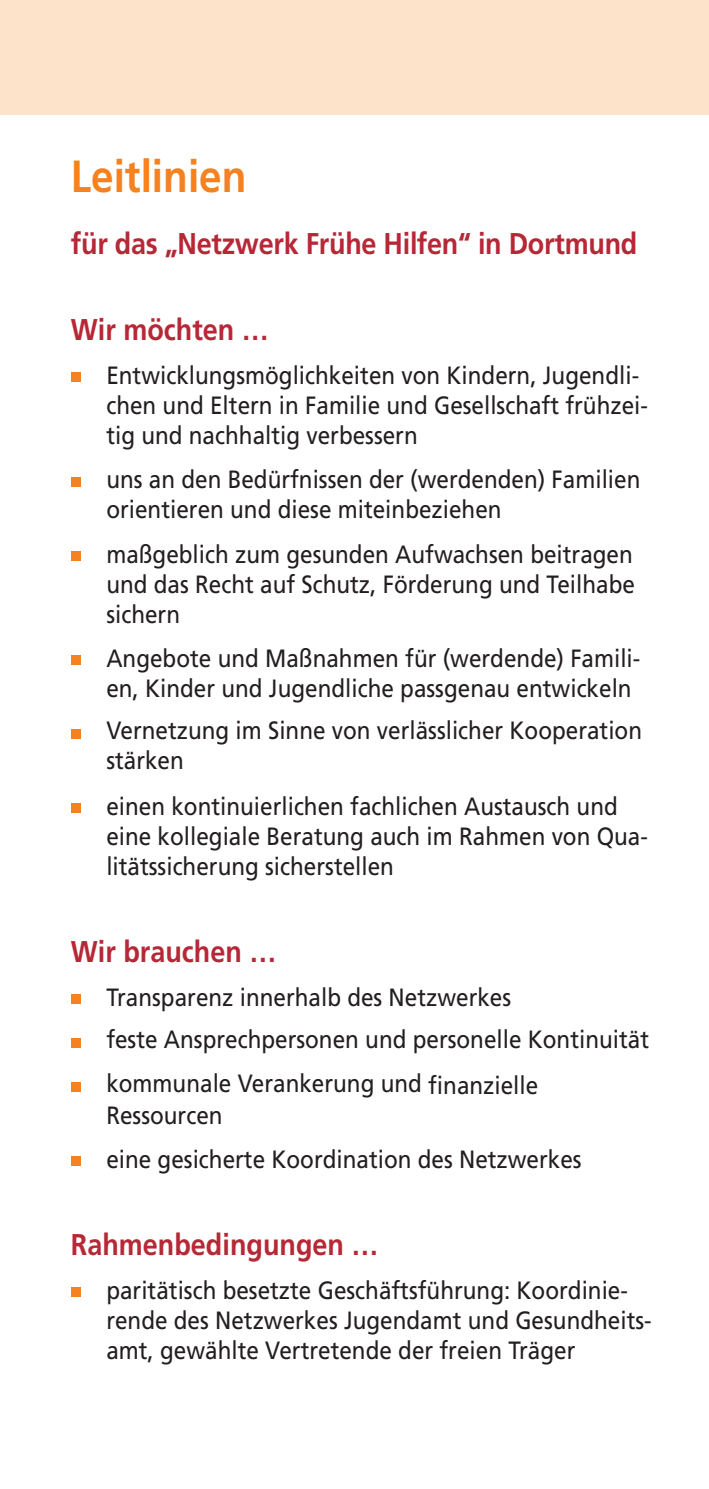
<style>
.page{position:relative;width:709px;height:1489px;background:#fff}
.page>*{position:absolute;margin:0;border:0;box-sizing:border-box;transform-origin:0 0}
.t1{font:700 45px "Frutiger LT Pro";color:#f58220;scale:.9 1}
.t2{font:700 30px "Frutiger LT Pro";color:#b72837;scale:.9 1}
.t3{font:25px/30px "Frutiger LT Pro";color:#231f20;scale:.9 1}
</style>
<div class="page">
<div style="left:71px;top:372px;width:10px;height:10px;background:#f58220"></div>
<div style="left:71px;top:476px;width:10px;height:10px;background:#f58220"></div>
<div style="left:71px;top:550px;width:10px;height:10px;background:#f58220"></div>
<div style="left:71px;top:655px;width:10px;height:10px;background:#f58220"></div>
<div style="left:71px;top:729px;width:10px;height:10px;background:#f58220"></div>
<div style="left:71px;top:803px;width:10px;height:10px;background:#f58220"></div>
<div style="left:71px;top:993px;width:10px;height:10px;background:#f58220"></div>
<div style="left:71px;top:1038px;width:10px;height:9px;background:#f58220"></div>
<div style="left:71px;top:1082px;width:10px;height:10px;background:#f58220"></div>
<div style="left:71px;top:1156px;width:10px;height:10px;background:#f58220"></div>
<div style="left:71px;top:1286px;width:10px;height:10px;background:#f58220"></div>
<div style="left:0;top:0;width:709px;height:114px;background:#fde3c9"></div>
<h1 class="t1" style="left:71px;top:149px;width:197px">Leitlinien</h1>
<p class="t2" style="left:71px;top:226px;width:631px">für das „Netzwerk Frühe Hilfen“ in Dortmund</p>
<p class="t2" style="left:71px;top:312px;width:222px">Wir möchten …</p>
<p class="t3" style="left:106px;top:360px;width:603px">Entwicklungsmöglichkeiten von Kindern, Jugendli&shy;chen und Eltern in Familie und Gesellschaft frühzei&shy;tig und nachhaltig verbessern</p>
<p class="t3" style="left:106px;top:465px;width:595px">uns an den Bedürfnissen der (werdenden) Familien orientieren und diese miteinbeziehen</p>
<p class="t3" style="left:106px;top:539px;width:589px;text-align:justify">maßgeblich zum gesunden Aufwachsen beitragen und das Recht auf Schutz, Förderung und Teilhabe sichern</p>
<p class="t3" style="left:106px;top:643px;width:595px">Angebote und Maßnahmen für (werdende) Famili&shy;en, Kinder und Jugendliche passgenau entwickeln</p>
<p class="t3" style="left:106px;top:715px;width:597px">Vernetzung im Sinne von verlässlicher Kooperation stärken</p>
<p class="t3" style="left:106px;top:791px;width:603px">einen kontinuierlichen fachlichen Austausch und eine kollegiale Beratung auch im Rahmen von Qua&shy;litätssicherung sicherstellen</p>
<p class="t2" style="left:71px;top:933px;width:230px">Wir brauchen …</p>
<p class="t3" style="left:106px;top:975px;width:604px;line-height:43.2px">Transparenz innerhalb des Netzwerkes<br>feste Ansprechpersonen und personelle Kontinuität kommunale Verankerung und finanzielle</p>
<p class="t3" style="left:106px;top:1093px;width:529px;line-height:44.2px">Ressourcen<br>eine gesicherte Koordination des Netzwerkes</p>
<p class="t2" style="left:71px;top:1226px;width:343px">Rahmenbedingungen …</p>
<p class="t3" style="left:106px;top:1274px;width:607px">paritätisch besetzte Geschäftsführung: Koordinie&shy;rende des Netzwerkes Jugendamt und Gesundheits&shy;amt, gewählte Vertretende der freien Träger</p>
</div>
